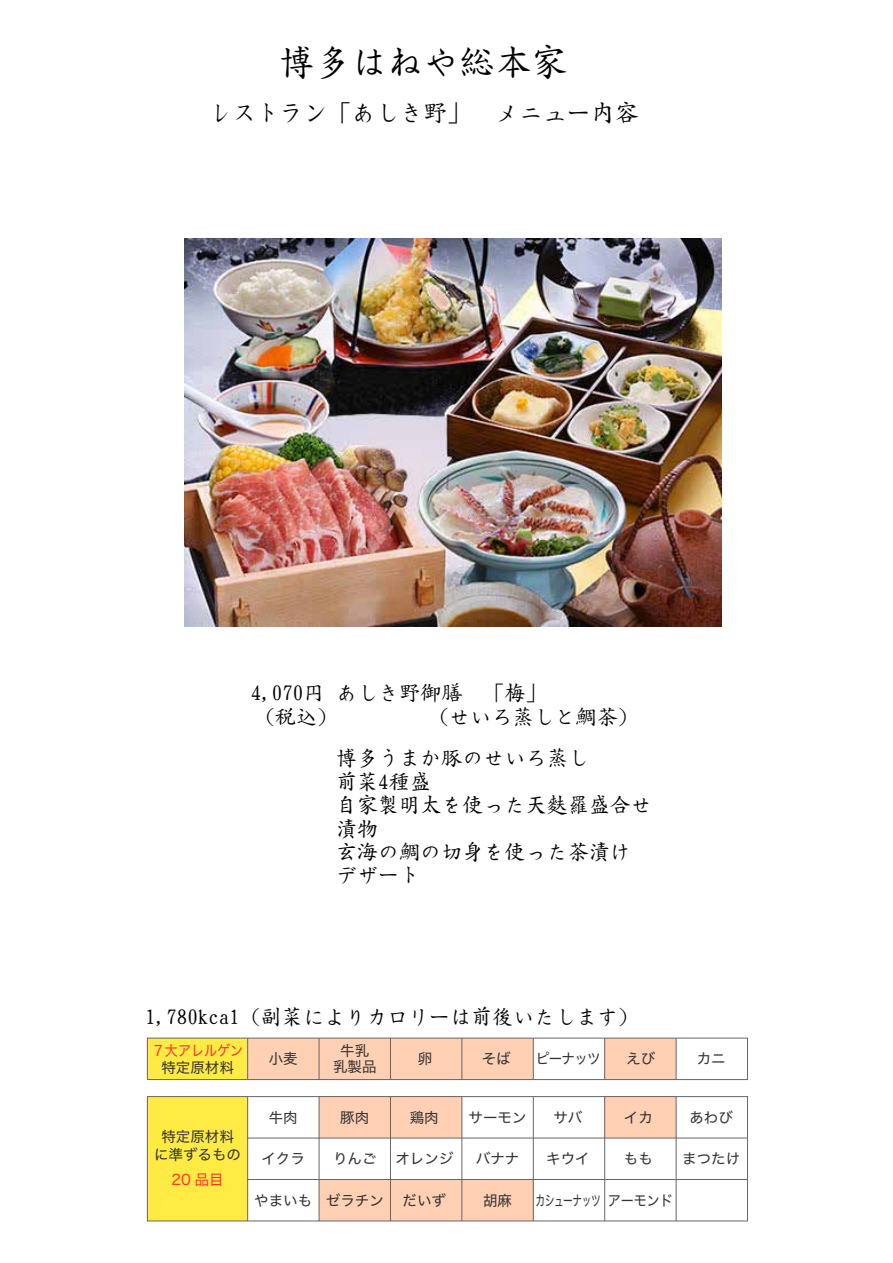
<style>
.page{position:relative;width:893px;height:1263px;background:#fff}
.page>*{position:absolute;margin:0;border:0;box-sizing:border-box;transform-origin:0 0}
.t1{font:36px "Kaiti EG Medium SJIS";color:#000}
.t2{font:24px "Kaiti EG Medium SJIS";color:#000}
.t3{font:21px/23.4px "Kaiti EG Medium SJIS";color:#000}
.t4{font:14.55px/16.6px "Hiragino Sans W4";color:#333;text-align:center}
.t5{font:14.55px "Hiragino Sans W4";letter-spacing:-.05em;color:#333;scale:.67 1}
.t6{font:14.55px "Hiragino Sans W4";color:#f33;scale:.9 1}
.t7{font:14.55px "Hiragino Sans W4";color:#333;scale:.93 1}
.t8{font:14.55px "Hiragino Sans W4";color:#f33}
</style>
<div class="page">
<div style="left:147px;top:1038px;width:101px;height:41px;background:#ffeb44"></div>
<div style="left:248px;top:1038px;width:71px;height:41px;background:#ffd0b3"></div>
<div style="left:390px;top:1038px;width:143px;height:41px;background:#ffd0b3"></div>
<div style="left:605px;top:1038px;width:71px;height:41px;background:#ffd0b3"></div>
<div style="left:390px;top:1179px;width:72px;height:42px;background:#ffd0b3"></div>
<div style="left:462px;top:1179px;width:71px;height:42px;background:#ffd0b3"></div>
<div style="left:319px;top:1179px;width:71px;height:42px;background:#ffd0b3"></div>
<div style="left:319px;top:1038px;width:71px;height:41px;background:#ffd0b3"></div>
<div style="left:319px;top:1096px;width:143px;height:42px;background:#ffd0b3"></div>
<div style="left:605px;top:1096px;width:71px;height:42px;background:#ffd0b3"></div>
<div style="left:147px;top:1038px;width:601px;height:42px;border:1px solid #666"></div>
<hr style="left:676px;top:1038px;width:1px;height:41px;background:#666">
<hr style="left:604px;top:1038px;width:1px;height:41px;background:#666">
<hr style="left:533px;top:1038px;width:1px;height:41px;background:#666">
<hr style="left:461px;top:1038px;width:1px;height:41px;background:#666">
<hr style="left:390px;top:1038px;width:1px;height:41px;background:#666">
<hr style="left:319px;top:1038px;width:1px;height:41px;background:#666">
<hr style="left:247px;top:1038px;width:1px;height:41px;background:#666">
<div style="left:147px;top:1096px;width:101px;height:125px;background:#ffeb44"></div>
<div style="left:147px;top:1096px;width:601px;height:125px;border:1px solid #666"></div>
<hr style="left:676px;top:1096px;width:1px;height:125px;background:#666">
<hr style="left:604px;top:1096px;width:1px;height:125px;background:#666">
<hr style="left:533px;top:1096px;width:1px;height:125px;background:#666">
<hr style="left:461px;top:1096px;width:1px;height:125px;background:#666">
<hr style="left:390px;top:1096px;width:1px;height:125px;background:#666">
<hr style="left:319px;top:1096px;width:1px;height:125px;background:#666">
<hr style="left:247px;top:1096px;width:1px;height:125px;background:#666">
<hr style="left:247px;top:1137px;width:500px;height:1px;background:#666">
<hr style="left:247px;top:1179px;width:500px;height:1px;background:#666">
<img style="left:185px;top:238px;width:537px;height:389px">
<h1 class="t1" style="left:279px;top:44px;width:289px">博多はねや総本家</h1>
<p class="t2" style="left:208px;top:101px;width:432px">レストラン「あしき野」　メニュー内容</p>
<p class="t3" style="left:251px;top:681px;width:297px">4,070円あしき野御膳　「梅」（税込）</p>
<p class="t3" style="left:336px;top:696px;width:304px;line-height:41.7px;text-indent:92px">（せいろ蒸しと鯛茶）博多うまか豚のせいろ蒸し</p>
<p class="t3" style="left:336px;top:770px;width:317px">前菜4種盛<br>自家製明太を使った天麩羅盛合せ漬物<br>玄海の鯛の切身を使った茶漬けデザート</p>
<p class="t3" style="left:145px;top:1005px;width:495px">1,780kcal（副菜によりカロリーは前後いたします）</p>
<p class="t6" style="left:152px;top:1037px;width:103px">７大アレルゲン</p>
<p class="t4" style="left:161px;top:1058px;width:74px">特定原材料</p>
<p class="t4" style="left:333px;top:1041px;width:45px">牛乳乳製品</p>
<p class="t4" style="left:269px;top:1049px;width:31px">小麦</p>
<p class="t4" style="left:418px;top:1049px;width:16px">卵</p>
<p class="t4" style="left:482px;top:1049px;width:31px">そば</p>
<p class="t7" style="left:536px;top:1045px;width:71px">ピーナッツ</p>
<p class="t4" style="left:626px;top:1049px;width:31px">えび</p>
<p class="t4" style="left:697px;top:1049px;width:31px">カニ</p>
<p class="t4" style="left:154px;top:1127px;width:89px;line-height:17.2px">特定原材料に準ずるもの</p>
<p class="t8" style="left:171px;top:1167px;width:54px">20 品目</p>
<p class="t4" style="left:269px;top:1108px;width:31px">牛肉</p>
<p class="t4" style="left:340px;top:1108px;width:31px">豚肉</p>
<p class="t4" style="left:410px;top:1108px;width:31px">鶏肉</p>
<p class="t4" style="left:468px;top:1108px;width:60px">サーモン</p>
<p class="t4" style="left:553px;top:1108px;width:31px">サバ</p>
<p class="t4" style="left:624px;top:1108px;width:31px">イカ</p>
<p class="t4" style="left:689px;top:1108px;width:45px">あわび</p>
<p class="t4" style="left:261px;top:1149px;width:45px">イクラ</p>
<p class="t4" style="left:333px;top:1149px;width:45px">りんご</p>
<p class="t4" style="left:395px;top:1149px;width:60px">オレンジ</p>
<p class="t4" style="left:476px;top:1149px;width:45px">バナナ</p>
<p class="t4" style="left:546px;top:1149px;width:45px">キウイ</p>
<p class="t4" style="left:624px;top:1149px;width:31px">もも</p>
<p class="t4" style="left:682px;top:1149px;width:60px">まつたけ</p>
<p class="t4" style="left:254px;top:1191px;width:131px">やまいも ゼラチン</p>
<p class="t4" style="left:402px;top:1191px;width:45px">だいず</p>
<p class="t4" style="left:483px;top:1191px;width:31px">胡麻</p>
<p class="t5" style="left:536px;top:1187px;width:207px">カシューナッツ アーモンド</p>
</div>
